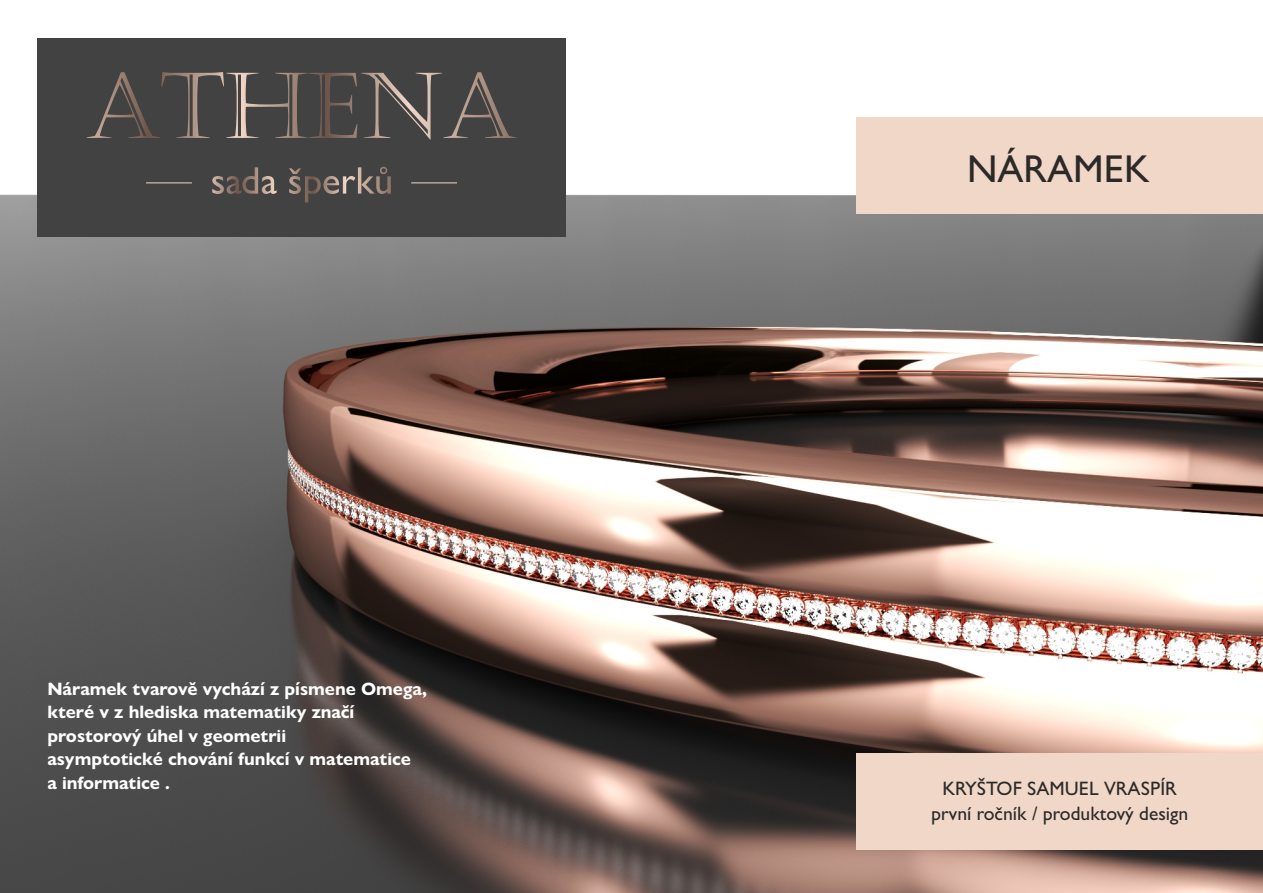
<style>
.page{position:relative;width:1263px;height:893px;background:#fff}
.page>*{position:absolute;margin:0;border:0;box-sizing:border-box;transform-origin:0 0}
.t1{font:39px "Gill Sans Nova";color:#2b2a29}
.t2{font:19.5px/25.3px "Gill Sans Nova";color:#2b2a29;text-align:center}
.t3{font:700 18px/23.4px "Gill Sans Nova";color:#fefefe}
</style>
<div class="page">
<img style="left:0;top:183px;width:1263px;height:710px">
<div style="left:38px;top:38px;width:527px;height:199px;background:#434242"></div>
<svg style="left:86px;top:72px;width:431px;height:68px"></svg>
<svg style="left:212px;top:166px;width:179px;height:37px"></svg>
<hr style="left:146px;top:182px;width:46px;height:1px;background:#f1d7c7">
<hr style="left:411px;top:182px;width:46px;height:1px;background:#f1d7c7">
<div style="left:857px;top:753px;width:406px;height:96px;background:#f1d7c7"></div>
<div style="left:857px;top:117px;width:406px;height:96px;background:#f1d7c7"></div>
<p class="t3" style="left:47px;top:679px;width:381px">Náramek tvarově vychází z písmene Omega, které v z hlediska matematiky značí prostorový úhel v geometrii<br>asymptotické chování funkcí v matematice<br>a informatice .</p>
<h1 class="t1" style="left:967px;top:156px;width:184px">NÁRAMEK</h1>
<p class="t2" style="left:931px;top:778px;width:259px">KRYŠTOF SAMUEL VRASPÍR první ročník / produktový design</p>
</div>
